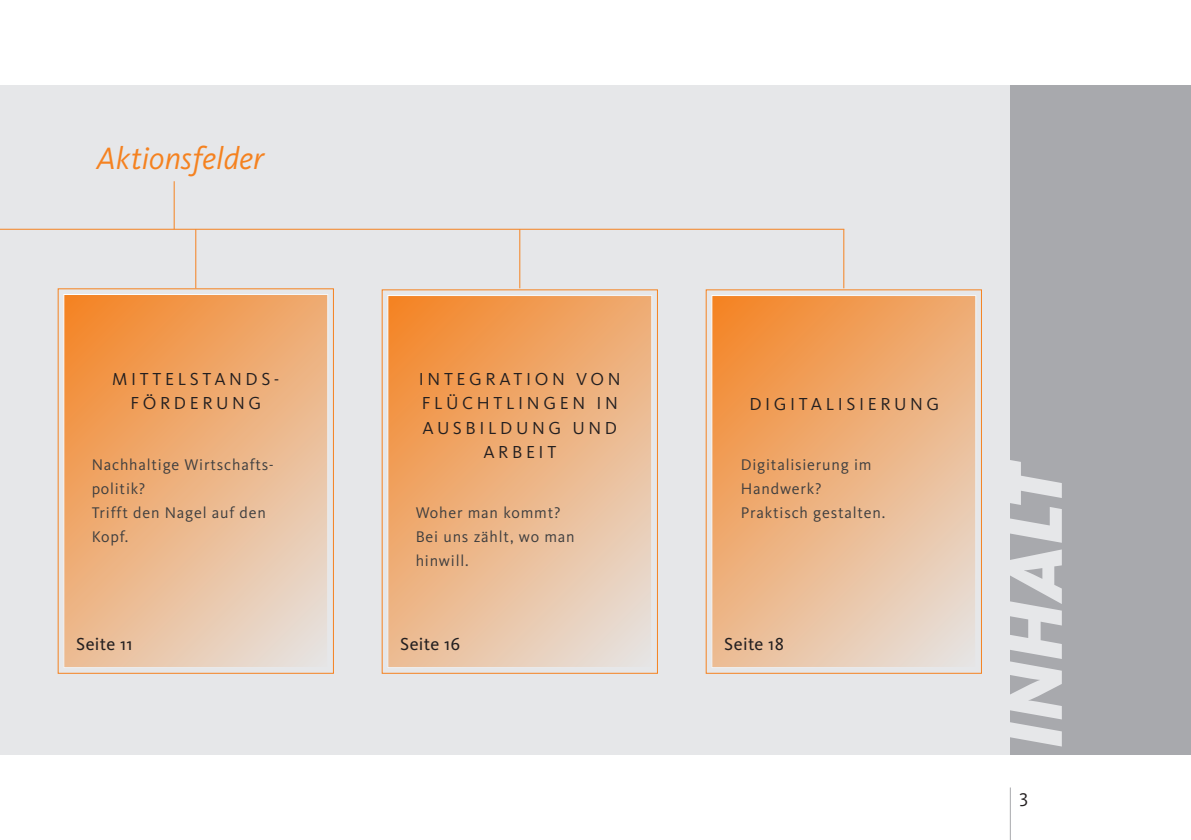
<style>
.page{position:relative;width:1191px;height:840px;background:#fff}
.page>*{position:absolute;margin:0;border:0;box-sizing:border-box;transform-origin:0 0}
.t1{font:italic 900 80px "Kievit";color:#e6e7e9}
.t2{font:italic 32px "Kievit";letter-spacing:.005em;color:#f58220}
.t3{font:19px "Kievit Regular SC";color:#231f20}
.t4{font:18px/24px "Kievit";letter-spacing:.2em;color:#231f20;text-align:center}
.t5{font:18px "Kievit";letter-spacing:.015em;color:#231f20}
.t6{font:16px/24px "Kievit";letter-spacing:.05em;color:#3e3e3f}
</style>
<div class="page">
<div style="left:0;top:85px;width:1191px;height:669px;background:#e6e7e9"></div>
<hr style="left:1009px;top:787px;width:1px;height:52px;background:#a8a9ad">
<div style="left:1010px;top:85px;width:181px;height:669px;background:#a8a9ad"></div>
<svg style="left:63px;top:294px;width:265px;height:373px;background:#edb483"></svg>
<svg style="left:387px;top:295px;width:265px;height:372px;background:#edb483"></svg>
<svg style="left:711px;top:295px;width:265px;height:372px;background:#edb483"></svg>
<hr style="left:0;top:229px;width:844px;height:1px;background:#f58220">
<hr style="left:174px;top:181px;width:1px;height:48px;background:#f58220">
<hr style="left:195px;top:229px;width:1px;height:59px;background:#f58220">
<hr style="left:519px;top:229px;width:1px;height:59px;background:#f58220">
<hr style="left:843px;top:229px;width:1px;height:59px;background:#f58220">
<h2 class="t2" style="left:96px;top:140px;width:170px">Aktionsfelder</h2>
<p class="t4" style="left:112px;top:367px;width:167px">MITTELSTANDS-<br>FÖRDERUNG</p>
<p class="t6" style="left:92px;top:452px;width:184px">Nachhaltige Wirtschafts‑ politik?<br>Trifft den Nagel auf den<br>Kopf.</p>
<p class="t4" style="left:419px;top:367px;width:203px">INTEGRATION VON<br>FLÜCHTLINGEN IN<br>AUSBILDUNG UND<br>ARBEIT</p>
<p class="t6" style="left:416px;top:500px;width:160px">Woher man kommt?<br>Bei uns zählt, wo man hinwill.</p>
<p class="t4" style="left:749px;top:391px;width:191px">DIGITALISIERUNG</p>
<p class="t6" style="left:741px;top:452px;width:146px">Digitalisierung im<br>Handwerk?<br>Praktisch gestalten.</p>
<p class="t5" style="left:76px;top:633px;width:58px">Seite 11</p>
<p class="t5" style="left:400px;top:633px;width:62px">Seite 16</p>
<p class="t5" style="left:724px;top:633px;width:61px">Seite 18</p>
<h1 class="t1" style="left:986px;top:748px;width:291px;rotate:-90deg">INHALT</h1>
<p class="t3" style="left:1019px;top:788px;width:10px">3</p>
</div>
